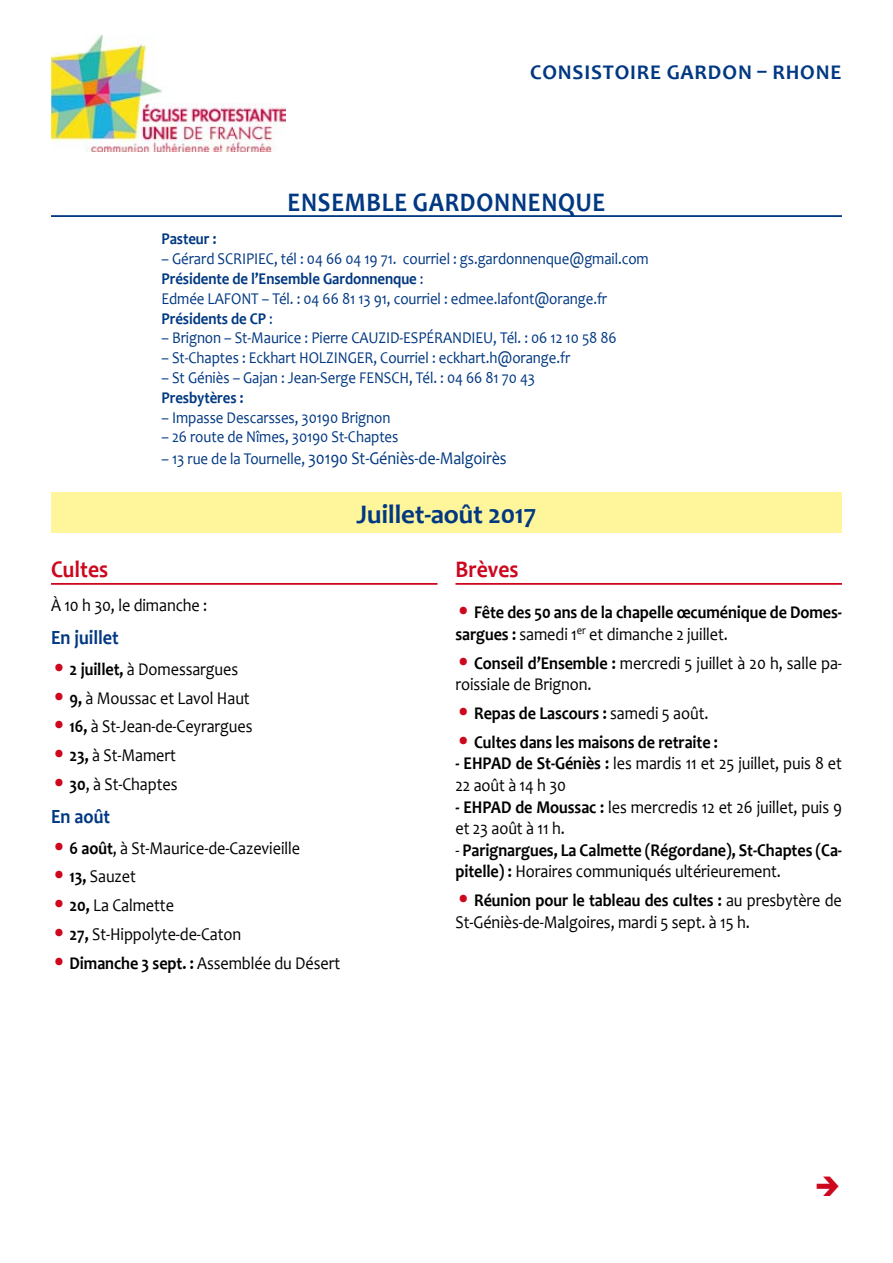
<style>
.page{position:relative;width:893px;height:1263px;background:#fff}
.page>*{position:absolute;margin:0;border:0;box-sizing:border-box;transform-origin:0 0}
.t1{font:700 27px "Candara";letter-spacing:.03em;color:#003882;scale:.9 1}
.t2{font:700 27px "Candara";letter-spacing:-.01em;color:#003882}
.t3{font:700 24px "Candara";color:#cd071e;scale:.9 1}
.t4{font:700 21px "Candara";letter-spacing:.04em;color:#003882}
.t5{font:700 20.25px "Candara";color:#003882;scale:.9 1}
.t6{font:18px/21.6px "Candara";letter-spacing:-.005em;color:#000;scale:.9 1}
.t7{font:700 18px/21.6px "Candara";letter-spacing:-.005em;color:#000;scale:.9 1}
.t8{font:18px "Candara";letter-spacing:-.005em;color:#003882;scale:.9 1}
.t9{font:16.5px/19.8px "Candara";letter-spacing:-.005em;color:#003882;scale:.9 1}
.t10{font:700 16.5px "Candara";letter-spacing:-.005em;color:#003882;scale:.9 1}
.s1{font-weight:700}
.s2{font-size:16.5px}
.s3{font-size:24px;color:#cd071e}
.s4{font-weight:400;font-size:24px;color:#cd071e}
.s5{font-weight:400}
</style>
<div class="page">
<div style="left:51px;top:492px;width:791px;height:41px;background:#fff59a"></div>
<hr style="left:51px;top:215px;width:791px;height:2px;background:#003882">
<img style="left:51px;top:34px;width:234px;height:117px">
<hr style="left:51px;top:583px;width:386px;height:2px;background:#cd071e">
<hr style="left:455px;top:583px;width:387px;height:2px;background:#cd071e">
<p class="t4" style="left:530px;top:60px;width:285px">Consistoire GARDON – RHONE</p>
<h1 class="t1" style="left:288px;top:186px;width:355px">ENSEMBLE GARDONNENQUE</h1>
<p class="t10" style="left:162px;top:229px;width:62px">Pasteur :</p>
<p class="t9" style="left:162px;top:249px;width:543px">– Gérard SCRIPIEC, tél : 04 66 04 19 71. courriel : gs.gardonnenque@gmail.com <span class="s1">Présidente de l’Ensemble Gardonnenque</span> :<br>Edmée LAFONT – Tél. : 04 66 81 13 91, courriel : edmee.lafont@orange.fr <span class="s1">Présidents de CP</span> :</p>
<p class="t9" style="left:162px;top:328px;width:507px">– Brignon – St-Maurice : Pierre CAUZID-ESPÉRANDIEU, Tél. : 06 12 10 58 86</p>
<p class="t9" style="left:162px;top:348px;width:456px">– St-Chaptes : Eckhart HOLZINGER, Courriel : eckhart.h@orange.fr</p>
<p class="t9" style="left:162px;top:368px;width:417px">– St Géniès – Gajan : Jean-Serge FENSCH, Tél. : 04 66 81 70 43</p>
<p class="t10" style="left:162px;top:387px;width:93px">Presbytères :</p>
<p class="t9" style="left:162px;top:407px;width:256px">– Impasse Descarsses, 30190 Brignon</p>
<p class="t9" style="left:162px;top:427px;width:265px">– 26 route de Nîmes, 30190 St-Chaptes</p>
<p class="t8" style="left:162px;top:447px;width:385px"><span class="s2">– 13 rue de la Tournelle,</span> 30190 St-Géniès-de-Malgoirès</p>
<h2 class="t3" style="left:51px;top:554px;width:65px">Cultes</h2>
<p class="t6" style="left:51px;top:594px;width:175px">À 10 h 30, le dimanche :</p>
<p class="t5" style="left:51px;top:625px;width:77px">En juillet</p>
<p class="t6" style="left:51px;top:658px;width:209px"><span class="s3">•</span> <span class="s1">2 juillet,</span> à Domessargues</p>
<p class="t6" style="left:51px;top:687px;width:222px"><span class="s3">•</span> <span class="s1">9,</span> à Moussac et Lavol Haut</p>
<p class="t6" style="left:51px;top:716px;width:225px"><span class="s3">•</span> <span class="s1">16,</span> à St-Jean-de-Ceyrargues</p>
<p class="t6" style="left:51px;top:744px;width:140px"><span class="s3">•</span> <span class="s1">23,</span> à St-Mamert</p>
<p class="t6" style="left:51px;top:773px;width:142px"><span class="s3">•</span> <span class="s1">30</span>, à St-Chaptes</p>
<p class="t5" style="left:51px;top:804px;width:67px">En août</p>
<p class="t6" style="left:51px;top:837px;width:278px"><span class="s3">•</span> <span class="s1">6 août</span>, à St-Maurice-de-Cazevieille</p>
<p class="t6" style="left:51px;top:866px;width:96px"><span class="s3">•</span> <span class="s1">13,</span> Sauzet</p>
<p class="t6" style="left:51px;top:895px;width:138px"><span class="s3">•</span> <span class="s1">20,</span> La Calmette</p>
<p class="t6" style="left:51px;top:923px;width:213px"><span class="s3">•</span> <span class="s1">27,</span> St-Hippolyte-de-Caton</p>
<p class="t6" style="left:51px;top:952px;width:323px"><span class="s3">•</span> <span class="s1">Dimanche 3 sept. :</span> Assemblée du Désert</p>
<h1 class="t2" style="left:357px;top:497px;width:181px">Juillet-août 2017</h1>
<h2 class="t3" style="left:455px;top:554px;width:71px">Brèves</h2>
<p class="t7" style="left:455px;top:601px;width:431px"><span class="s4">•</span> Fête des 50 ans de la chapelle œcuménique de Domes&shy;sargues : <span class="s5">samedi 1</span><sup>er</sup> <span class="s5">et dimanche 2 juillet.</span></p>
<p class="t6" style="left:455px;top:652px;width:431px"><span class="s3">•</span> <span class="s1">Conseil d’Ensemble :</span> mercredi 5 juillet à 20 h, salle pa&shy;roissiale de Brignon.</p>
<p class="t7" style="left:455px;top:702px;width:283px"><span class="s4">•</span> Repas de Lascours : <span class="s5">samedi 5 août.</span></p>
<p class="t7" style="left:455px;top:731px;width:293px"><span class="s4">•</span> Cultes dans les maisons de retraite :</p>
<p class="t6" style="left:455px;top:753px;width:431px"><span class="s1">- EHPAD de St-Géniès :</span> les mardis 11 et 25 juillet, puis 8 et<br>22 août à 14 h 30</p>
<p class="t6" style="left:455px;top:796px;width:431px"><span class="s1">- EHPAD de Moussac :</span> les mercredis 12 et 26 juillet, puis 9 et 23 août à 11 h.</p>
<p class="t7" style="left:455px;top:839px;width:431px"><span class="s5">-</span> Parignargues, La Calmette (Régordane), St-Chaptes (Ca&shy;pitelle) : <span class="s5">Horaires communiqués ultérieurement.</span></p>
<p class="t6" style="left:455px;top:889px;width:431px"><span class="s3">•</span> <span class="s1">Réunion pour le tableau des cultes :</span> au presbytère de<br>St-Géniès-de-Malgoires, mardi 5 sept. à 15 h.</p>
</div>
